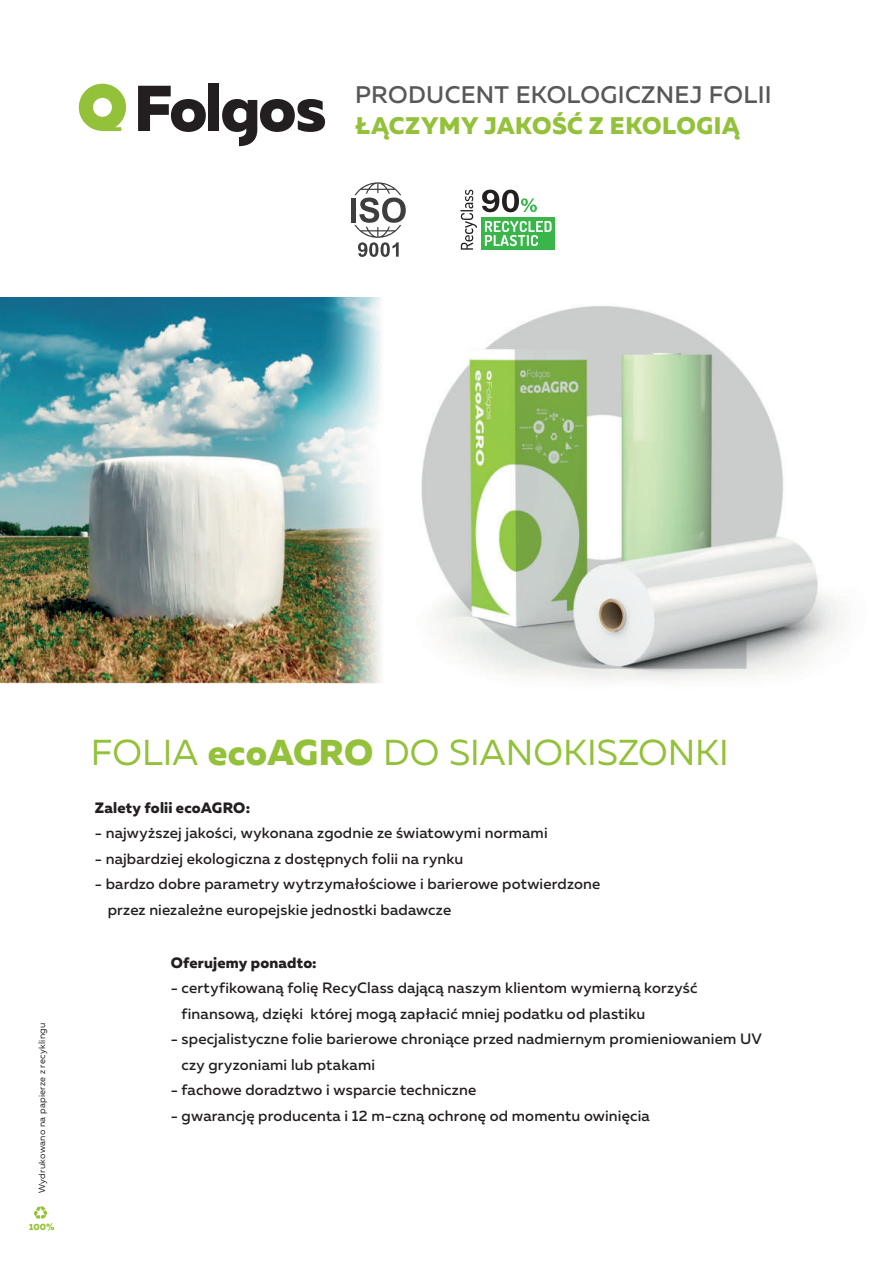
<style>
.page{position:relative;width:893px;height:1263px;background:#fff}
.page>*{position:absolute;margin:0;border:0;box-sizing:border-box;transform-origin:0 0}
.t1{font:36px "Muller";color:#93c139}
.t2{font:500 24px "Muller";letter-spacing:.01em;color:#57585a}
.t3{font:800 24px "Muller";letter-spacing:.02em;color:#93c139}
.t4{font:500 15px/25.5px "Muller";letter-spacing:.01em;color:#231f20}
.t5{font:800 15px "Muller";letter-spacing:.015em;color:#231f20}
.t6{font:9px "Muller";letter-spacing:.035em;color:#231f20}
.t7{font:800 9px "Muller";color:#93c139}
.s1{font-weight:800}
</style>
<div class="page">
<img style="left:0;top:298px;width:843px;height:386px">
<svg style="left:34px;top:1206px;width:13px;height:13px"></svg>
<div style="left:351px;top:198px;width:5px;height:24px;background:#3e3e3f"></div>
<svg style="left:354px;top:182px;width:52px;height:75px"></svg>
<div style="left:481px;top:217px;width:74px;height:33px;background:#3ab54a"></div>
<svg style="left:460px;top:190px;width:92px;height:60px"></svg>
<svg style="left:79px;top:84px;width:47px;height:47px"></svg>
<svg style="left:138px;top:86px;width:68px;height:46px"></svg>
<div style="left:208px;top:84px;width:11px;height:47px;background:#231f20"></div>
<svg style="left:222px;top:99px;width:103px;height:47px"></svg>
<h2 class="t2" style="left:355px;top:84px;width:418px">PRODUCENT EKOLOGICZNEJ FOLII</h2>
<h2 class="t3" style="left:355px;top:112px;width:386px">ŁĄCZYMY JAKOŚĆ Z EKOLOGIĄ</h2>
<p class="t6" style="left:38px;top:1193px;width:172px;rotate:-90deg">Wydrukowano na papierze z recyklingu</p>
<p class="t7" style="left:29px;top:1221px;width:27px">100%</p>
<h1 class="t1" style="left:91px;top:737px;width:640px">FOLIA <span class="s1">ecoAGRO</span> DO SIANOKISZONKI</h1>
<p class="t5" style="left:95px;top:799px;width:157px">Zalety folii ecoAGRO:</p>
<p class="t4" style="left:95px;top:821px;width:454px">- najwyższej jakości, wykonana zgodnie ze światowymi normami</p>
<p class="t4" style="left:95px;top:847px;width:370px">- najbardziej ekologiczna z dostępnych folii na rynku</p>
<p class="t4" style="left:108px;top:872px;width:494px;text-indent:-13px">- bardzo dobre parametry wytrzymałościowe i barierowe potwierdzone przez niezależne europejskie jednostki badawcze</p>
<p class="t5" style="left:171px;top:954px;width:148px">Oferujemy ponadto:</p>
<p class="t4" style="left:182px;top:976px;width:518px;text-indent:-11px">- certyfikowaną folię RecyClass dającą naszym klientom wymierną korzyść finansową, dzięki której mogą zapłacić mniej podatku od plastiku</p>
<p class="t4" style="left:182px;top:1027px;width:582px;text-indent:-11px">- specjalistyczne folie barierowe chroniące przed nadmiernym promieniowaniem UV czy gryzoniami lub ptakami</p>
<p class="t4" style="left:171px;top:1078px;width:307px">- fachowe doradztwo i wsparcie techniczne</p>
<p class="t4" style="left:171px;top:1104px;width:481px">- gwarancję producenta i 12 m-czną ochronę od momentu owinięcia</p>
</div>
